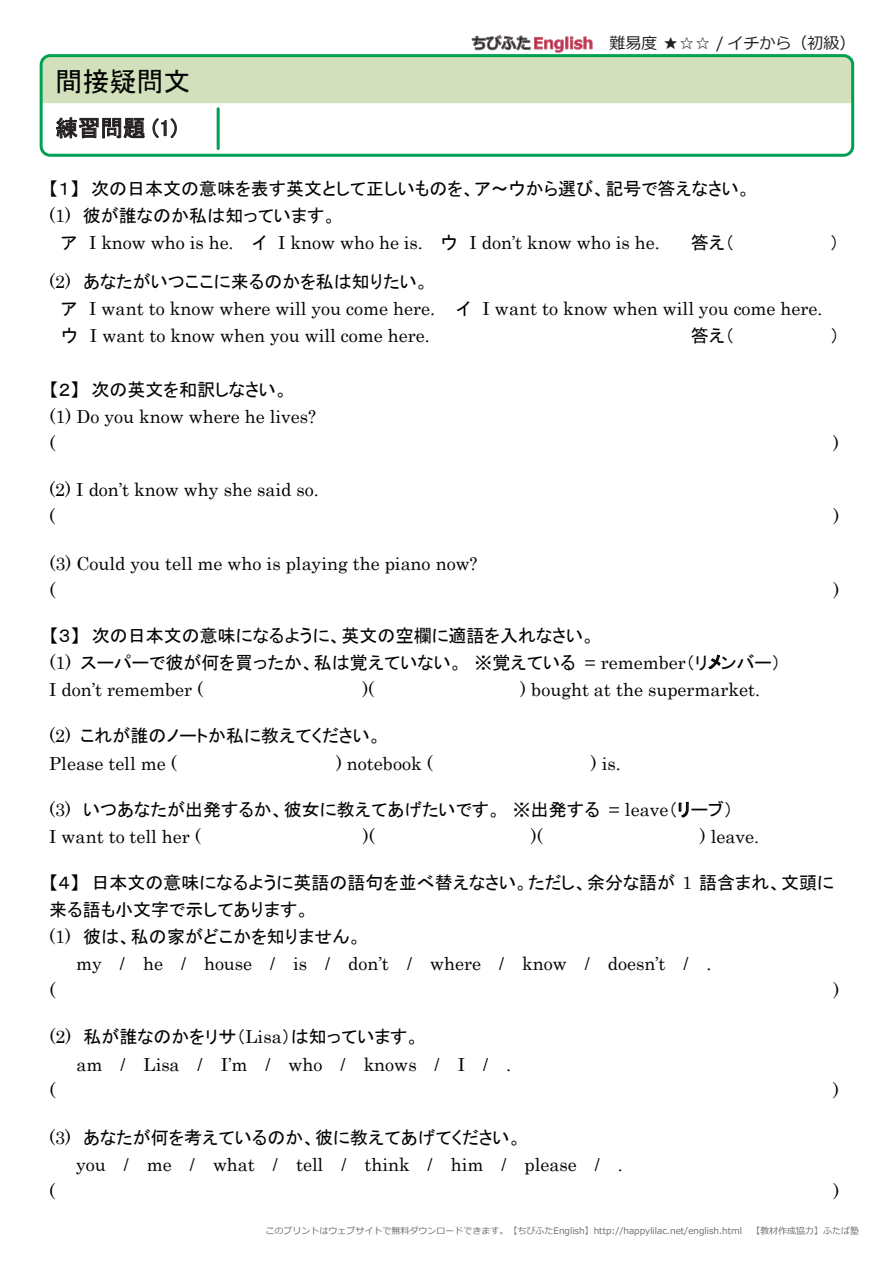
<style>
.page{position:relative;width:893px;height:1263px;background:#fff}
.page>*{position:absolute;margin:0;border:0;box-sizing:border-box;transform-origin:0 0}
.t1{font:27px "MS P Gothic";color:#030303}
.t2{font:22.5px "MS P Gothic";color:#231f20}
.t3{font:18px/26.7px "Century";color:#030303}
.t4{font:18px/27px "MS P Gothic";color:#030303}
.t5{font:16.05px "Meiryo";color:#231f20}
.t6{font:9px "Meiryo";color:#6c6d70}
.s1{font-family:"Century"}
.s2{font-family:"MS P Gothic"}
</style>
<div class="page">
<div style="left:41px;top:56px;width:812px;height:99px;background:#d2e1bb;border-radius:9px"></div>
<div style="left:40px;top:54px;width:814px;height:103px;border:3px solid #00a055;border-radius:9px"></div>
<svg style="left:41px;top:103px;width:812px;height:52px;background:#f1f6f4"></svg>
<hr style="left:217px;top:109px;width:3px;height:40px;background:#00a055">
<svg style="left:472px;top:35px;width:120px;height:17px"></svg>
<svg style="left:708px;top:654px;width:13px;height:15px"></svg>
<svg style="left:679px;top:802px;width:10px;height:16px"></svg>
<h1 class="t1" style="left:55px;top:67px;width:136px">間接疑問文</h1>
<p class="t2" style="left:55px;top:117px;width:123px">練習問題 (1)</p>
<p class="t5" style="left:609px;top:32px;width:248px">難易度 ★☆☆ / イチから（初級）</p>
<p class="t4" style="left:49px;top:175px;width:703px">【１】 次の日本文の意味を表す英文として正しいものを、ア～ウから選び、記号で答えなさい。<span class="s1">(1)</span> 彼が誰なのか私は知っています。</p>
<p class="t3" style="left:61px;top:227px;width:600px"><span class="s2">ア</span> I know who is he. <span class="s2">イ</span> I know who he is. <span class="s2">ウ</span> I don’t know who is he.</p>
<p class="t4" style="left:691px;top:229px;width:45px">答え（</p>
<p class="t4" style="left:830px;top:229px;width:10px">）</p>
<p class="t4" style="left:49px;top:268px;width:381px"><span class="s1">(2)</span> あなたがいつここに来るのかを私は知りたい。</p>
<p class="t3" style="left:61px;top:293px;width:763px"><span class="s2">ア</span> I want to know where will you come here. <span class="s2">イ</span> I want to know when will you come here.<span class="s2">ウ</span> I want to know when you will come here.</p>
<p class="t4" style="left:691px;top:322px;width:45px">答え（</p>
<p class="t4" style="left:830px;top:322px;width:10px">）</p>
<p class="t4" style="left:49px;top:376px;width:240px">【２】 次の英文を和訳しなさい。</p>
<p class="t3" style="left:49px;top:402px;width:268px">(1) Do you know where he lives? (</p>
<p class="t3" style="left:49px;top:475px;width:271px">(2) I don’t know why she said so. (</p>
<p class="t3" style="left:49px;top:549px;width:430px">(3) Could you tell me who is playing the piano now? (</p>
<p class="t3" style="left:833px;top:428px;width:7px">)</p>
<p class="t3" style="left:833px;top:502px;width:7px">)</p>
<p class="t3" style="left:834px;top:575px;width:7px">)</p>
<p class="t4" style="left:50px;top:622px;width:733px">【３】 次の日本文の意味になるように、英文の空欄に適語を入れなさい。<br><span class="s1">(1)</span> スーパーで彼が何を買ったか、私は覚えていない。 ※覚えている <span class="s1">= remember</span>（リメンバー）</p>
<p class="t3" style="left:49px;top:675px;width:155px">I don’t remember (</p>
<p class="t3" style="left:362px;top:675px;width:13px">)(</p>
<p class="t3" style="left:520px;top:675px;width:241px">) bought at the supermarket.</p>
<p class="t4" style="left:49px;top:722px;width:334px"><span class="s1">(2)</span> これが誰のノートか私に教えてください。</p>
<p class="t3" style="left:49px;top:748px;width:129px">Please tell me (</p>
<p class="t3" style="left:336px;top:748px;width:98px">) notebook (</p>
<p class="t3" style="left:591px;top:748px;width:32px">) is.</p>
<p class="t4" style="left:49px;top:796px;width:685px"><span class="s1">(3)</span> いつあなたが出発するか、彼女に教えてあげたいです。 ※出発する <span class="s1">= leave</span>（リーブ）</p>
<p class="t3" style="left:49px;top:822px;width:153px">I want to tell her (</p>
<p class="t3" style="left:363px;top:822px;width:13px">)(</p>
<p class="t3" style="left:531px;top:822px;width:13px">)(</p>
<p class="t3" style="left:700px;top:822px;width:61px">) leave.</p>
<p class="t4" style="left:49px;top:869px;width:786px">【４】 日本文の意味になるように英語の語句を並べ替えなさい。ただし、余分な語が <span class="s1">1</span> 語含まれ、文頭に来る語も小文字で示してあります。<br><span class="s1">(1)</span> 彼は、私の家がどこかを知りません。</p>
<p class="t3" style="left:76px;top:948px;width:637px">my / he / house / is / don’t / where / know / doesn’t / .</p>
<p class="t3" style="left:49px;top:975px;width:7px">(</p>
<p class="t3" style="left:833px;top:975px;width:7px">)</p>
<p class="t4" style="left:50px;top:1023px;width:372px"><span class="s1">(2)</span> 私が誰なのかをリサ（<span class="s1">Lisa</span>）は知っています。</p>
<p class="t3" style="left:77px;top:1049px;width:436px">am / Lisa / I’m / who / knows / I / .</p>
<p class="t3" style="left:50px;top:1076px;width:7px">(</p>
<p class="t3" style="left:833px;top:1076px;width:7px">)</p>
<p class="t4" style="left:49px;top:1124px;width:474px"><span class="s1">(3)</span> あなたが何を考えているのか、彼に教えてあげてください。</p>
<p class="t3" style="left:76px;top:1150px;width:548px">you / me / what / tell / think / him / please / .</p>
<p class="t3" style="left:49px;top:1176px;width:7px">(</p>
<p class="t3" style="left:833px;top:1176px;width:7px">)</p>
<p class="t6" style="left:265px;top:1224px;width:595px">このプリントはウェブサイトで無料ダウンロードできます。【ちびふたEnglish】http://happylilac.net/english.html　【教材作成協力】ふたば塾</p>
</div>
